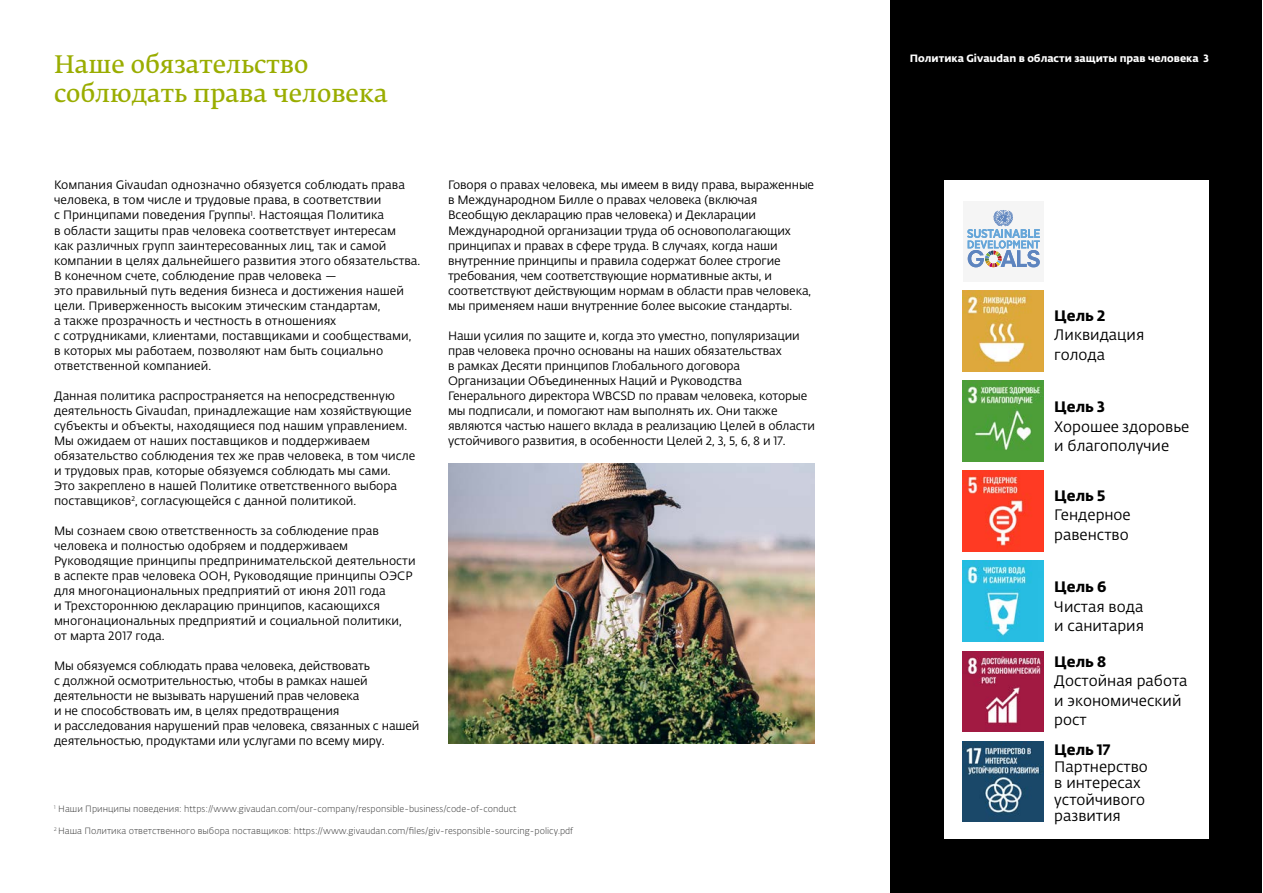
<style>
.page{position:relative;width:1263px;height:893px;background:#fff}
.page>*{position:absolute;margin:0;border:0;box-sizing:border-box;transform-origin:0 0}
.t1{font:24px/28.8px "Fedra Serif B Pro Demi";color:#9aad00}
._04_1_BodyText{font:15px/19.5px "Fedra Sans Alt Pro Book LF";color:#000}
._04_1_BodyText-2{font:12px/15px "Fedra Sans Alt Pro Book LF";color:#000}
._04_1_BodyText-3{font:10.5px "Fedra Sans Alt Pro Bold LF";color:#fff}
._04_1_BodyText-4{font:9px "Fedra Sans Alt Pro Light LF";color:#404040}
.s1{font-family:"Fedra Sans Alt Pro Bold LF"}
</style>
<div class="page">
<div style="left:891px;top:0;width:371px;height:892px;background:#000"></div>
<div style="left:945px;top:180px;width:264px;height:659px;background:#fff"></div>
<img style="left:448px;top:463px;width:367px;height:281px">
<div style="left:963px;top:201px;width:81px;height:80px;background:#f5f5f5"></div>
<svg style="left:967px;top:210px;width:73px;height:57px"></svg>
<img style="left:963px;top:291px;width:81px;height:81px">
<img style="left:963px;top:381px;width:81px;height:81px">
<img style="left:963px;top:471px;width:81px;height:81px">
<img style="left:963px;top:561px;width:81px;height:81px">
<img style="left:963px;top:651px;width:81px;height:81px">
<img style="left:963px;top:741px;width:81px;height:81px">
<p class="t1" style="left:54px;top:50px;width:335px">Наше обязательство соблюдать права человека</p>
<p class="_04_1_BodyText-2" style="left:54px;top:177px;width:368px">Компания Givaudan однозначно обязуется соблюдать права человека, в том числе и трудовые права, в соответствии<br>с Принципами поведения Группы<sup>1</sup>. Настоящая Политика<br>в области защиты прав человека соответствует интересам<br>как различных групп заинтересованных лиц, так и самой компании в целях дальнейшего развития этого обязательства.<br>В конечном счете, соблюдение прав человека —<br>это правильный путь ведения бизнеса и достижения нашей цели. Приверженность высоким этическим стандартам,<br>а также прозрачность и честность в отношениях<br>с сотрудниками, клиентами, поставщиками и сообществами, в которых мы работаем, позволяют нам быть социально ответственной компанией.</p>
<p class="_04_1_BodyText-2" style="left:54px;top:387px;width:363px">Данная политика распространяется на непосредственную деятельность Givaudan, принадлежащие нам хозяйствующие субъекты и объекты, находящиеся под нашим управлением.<br>Мы ожидаем от наших поставщиков и поддерживаем обязательство соблюдения тех же прав человека, в том числе и трудовых прав, которые обязуемся соблюдать мы сами.<br>Это закреплено в нашей Политике ответственного выбора поставщиков<sup>2</sup>, согласующейся с данной политикой.</p>
<p class="_04_1_BodyText-2" style="left:54px;top:522px;width:363px">Мы сознаем свою ответственность за соблюдение прав человека и полностью одобряем и поддерживаем Руководящие принципы предпринимательской деятельности в аспекте прав человека ООН, Руководящие принципы ОЭСР для многонациональных предприятий от июня 2011 года<br>и Трехстороннюю декларацию принципов, касающихся многонациональных предприятий и социальной политики, от марта 2017 года.</p>
<p class="_04_1_BodyText-2" style="left:54px;top:657px;width:367px">Мы обязуемся соблюдать права человека, действовать<br>с должной осмотрительностью, чтобы в рамках нашей деятельности не вызывать нарушений прав человека<br>и не способствовать им, в целях предотвращения<br>и расследования нарушений прав человека, связанных с нашей деятельностью, продуктами или услугами по всему миру.</p>
<p class="_04_1_BodyText-2" style="left:448px;top:177px;width:368px">Говоря о правах человека, мы имеем в виду права, выраженные в Международном Билле о правах человека (включая Всеобщую декларацию прав человека) и Декларации Международной организации труда об основополагающих принципах и правах в сфере труда. В случаях, когда наши внутренние принципы и правила содержат более строгие требования, чем соответствующие нормативные акты, и соответствуют действующим нормам в области прав человека, мы применяем наши внутренние более высокие стандарты.</p>
<p class="_04_1_BodyText-2" style="left:448px;top:327px;width:368px">Наши усилия по защите и, когда это уместно, популяризации прав человека прочно основаны на наших обязательствах<br>в рамках Десяти принципов Глобального договора Организации Объединенных Наций и Руководства Генерального директора WBCSD по правам человека, которые мы подписали, и помогают нам выполнять их. Они также являются частью нашего вклада в реализацию Целей в области устойчивого развития, в особенности Целей 2, 3, 5, 6, 8 и 17.</p>
<p class="_04_1_BodyText-4" style="left:54px;top:803px;width:464px"><sup>1</sup> Наши Принципы поведения: https://www.givaudan.com/our-company/responsible-business/code-of-conduct</p>
<p class="_04_1_BodyText-4" style="left:54px;top:825px;width:520px"><sup>2</sup> Наша Политика ответственного выбора поставщиков: https://www.givaudan.com/files/giv-responsible-sourcing-policy.pdf</p>
<p class="_04_1_BodyText-3" style="left:910px;top:50px;width:301px">Политика Givaudan в области защиты прав человека 3</p>
<p class="_04_1_BodyText" style="left:1054px;top:305px;width:92px"><span class="s1">Цель 2<br></span>Ликвидация голода</p>
<p class="_04_1_BodyText" style="left:1054px;top:397px;width:137px"><span class="s1">Цель 3<br></span>Хорошее здоровье и благополучие</p>
<p class="_04_1_BodyText" style="left:1054px;top:485px;width:78px"><span class="s1">Цель 5<br></span>Гендерное равенство</p>
<p class="_04_1_BodyText" style="left:1054px;top:577px;width:91px"><span class="s1">Цель 6<br></span>Чистая вода и санитария</p>
<p class="_04_1_BodyText" style="left:1054px;top:651px;width:135px"><span class="s1">Цель 8<br></span>Достойная работа и экономический рост</p>
<p class="_04_1_BodyText" style="left:1054px;top:741px;width:95px;line-height:16.5px"><span class="s1">Цель 17<br></span>Партнерство в интересах устойчивого развития</p>
</div>
